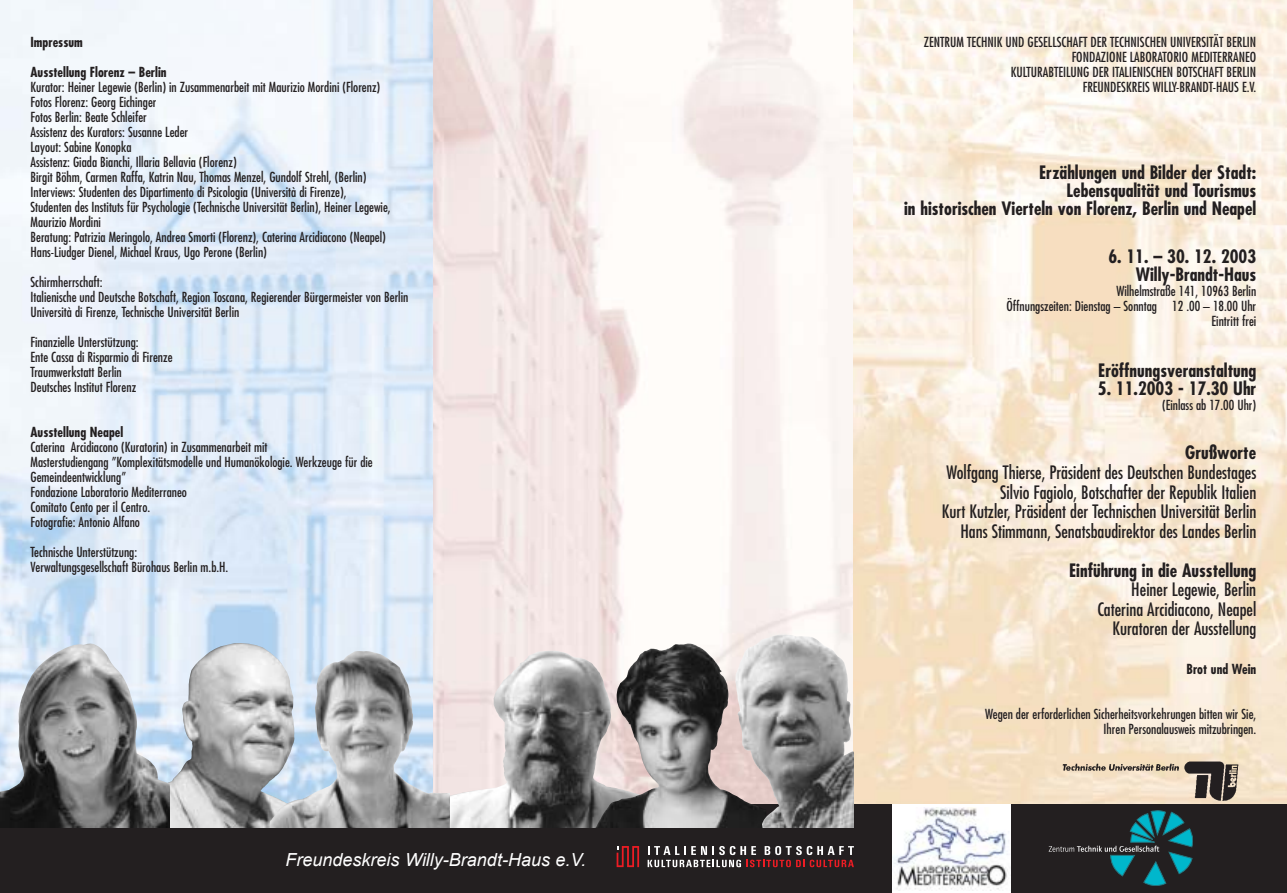
<style>
.page{position:relative;width:1287px;height:893px;background:#fff}
.page>*{position:absolute;margin:0;border:0;box-sizing:border-box;transform-origin:0 0}
.t1{font:condensed 18px/19.5px "Futura";color:#231f20;text-align:right}
.t2{font:700 condensed 18px/18px "Futura";color:#231f20;text-align:right}
.t3{font:italic 18px "Arial";color:#fff}
.t4{font:condensed 13.5px/15px "Futura";color:#231f20}
.t5{font:700 condensed 13.5px "Futura";color:#231f20}
</style>
<div class="page">
<img style="left:0;top:0;width:433px;height:651px">
<img style="left:854px;top:0;width:433px;height:804px">
<div style="left:0;top:804px;width:1287px;height:88px;background:#231f20"></div>
<img style="left:169px;top:643px;width:149px;height:184px">
<img style="left:445px;top:650px;width:150px;height:177px">
<img style="left:595px;top:643px;width:140px;height:184px">
<svg style="left:617px;top:846px;width:22px;height:21px"></svg>
<svg style="left:648px;top:846px;width:206px;height:21px"></svg>
<img style="left:0;top:643px;width:169px;height:184px">
<div style="left:892px;top:804px;width:118px;height:88px;background:#fff"></div>
<img style="left:892px;top:807px;width:116px;height:83px">
<img style="left:735px;top:634px;width:119px;height:193px">
<img style="left:270px;top:651px;width:180px;height:176px">
<img style="left:1004px;top:748px;width:283px;height:66px">
<svg style="left:1049px;top:810px;width:144px;height:75px"></svg>
<p class="t5" style="left:31px;top:36px;width:54px">Impressum</p>
<p class="t5" style="left:31px;top:66px;width:138px">Ausstellung Florenz – Berlin</p>
<p class="t4" style="left:31px;top:80px;width:362px">Kurator: Heiner Legewie (Berlin) in Zusammenarbeit mit Maurizio Mordini (Florenz)<br>Fotos Florenz: Georg Eichinger<br>Fotos Berlin: Beate Schleifer<br>Assistenz des Kurators: Susanne Leder<br>Layout: Sabine Konopka<br>Assistenz: Giada Bianchi, Illaria Bellavia (Florenz)<br>Birgit Böhm, Carmen Raffa, Katrin Nau, Thomas Menzel, Gundolf Strehl, (Berlin)<br>Interviews: Studenten des Dipartimento di Psicologia (Università di Firenze), Studenten des Instituts für Psychologie (Technische Universität Berlin), Heiner Legewie, Maurizio Mordini<br>Beratung: Patrizia Meringolo, Andrea Smorti (Florenz), Caterina Arcidiacono (Neapel)<br>Hans-Liudger Dienel, Michael Kraus, Ugo Perone (Berlin)</p>
<p class="t4" style="left:31px;top:275px;width:379px">Schirmherrschaft:<br>Italienische und Deutsche Botschaft, Region Toscana, Regierender Bürgermeister von Berlin<br>Università di Firenze, Technische Universität Berlin</p>
<p class="t4" style="left:31px;top:335px;width:144px">Finanzielle Unterstützung:<br>Ente Cassa di Risparmio di Firenze<br>Traumwerkstatt Berlin<br>Deutsches Institut Florenz</p>
<p class="t5" style="left:31px;top:426px;width:94px">Ausstellung Neapel</p>
<p class="t4" style="left:31px;top:440px;width:344px">Caterina Arcidiacono (Kuratorin) in Zusammenarbeit mit<br>Masterstudiengang ”Komplexitätsmodelle und Humanökologie. Werkzeuge für die Gemeindeentwicklung”<br>Fondazione Laboratorio Mediterraneo<br>Comitato Cento per il Centro.<br>Fotografie: Antonio Alfano</p>
<p class="t4" style="left:31px;top:545px;width:199px">Technische Unterstützung:<br>Verwaltungsgesellschaft Bürohaus Berlin m.b.H.</p>
<h1 class="t3" style="left:286px;top:849px;width:302px">Freundeskreis Willy-Brandt-Haus e.V.</h1>
<p class="t4" style="left:924px;top:35px;width:334px;text-align:right">ZENTRUM TECHNIK UND GESELLSCHAFT DER TECHNISCHEN UNIVERSITÄT BERLIN FONDAZIONE LABORATORIO MEDITERRANEO<br>KULTURABTEILUNG DER ITALIENISCHEN BOTSCHAFT BERLIN<br>FREUNDESKREIS WILLY-BRANDT-HAUS E.V.</p>
<h1 class="t2" style="left:904px;top:165px;width:354px">Erzählungen und Bilder der Stadt:<br>Lebensqualität und Tourismus<br>in historischen Vierteln von Florenz, Berlin und Neapel</h1>
<h1 class="t2" style="left:1108px;top:249px;width:149px">6. 11. – 30. 12. 2003<br>Willy-Brandt-Haus</h1>
<p class="t4" style="left:1006px;top:284px;width:251px;text-align:right">Wilhelmstraße 141, 10963 Berlin<br>Öffnungszeiten: Dienstag – Sonntag 12 .00 – 18.00 Uhr<br>Eintritt frei</p>
<h1 class="t2" style="left:1098px;top:363px;width:160px">Eröffnungsveranstaltung</h1>
<h1 class="t2" style="left:1098px;top:381px;width:160px">5. 11.2003 - 17.30 Uhr</h1>
<p class="t4" style="left:1162px;top:398px;width:96px">(Einlass ab 17.00 Uhr)</p>
<h1 class="t2" style="left:1185px;top:445px;width:72px">Grußworte</h1>
<h1 class="t1" style="left:942px;top:464px;width:316px">Wolfgang Thierse, Präsident des Deutschen Bundestages Silvio Fagiolo, Botschafter der Republik Italien<br>Kurt Kutzler, Präsident der Technischen Universität Berlin Hans Stimmann, Senatsbaudirektor des Landes Berlin</h1>
<h1 class="t2" style="left:1069px;top:562px;width:189px">Einführung in die Ausstellung</h1>
<h1 class="t1" style="left:1097px;top:581px;width:160px">Heiner Legewie, Berlin<br>Caterina Arcidiacono, Neapel<br>Kuratoren der Ausstellung</h1>
<p class="t5" style="left:1187px;top:663px;width:71px">Brot und Wein</p>
<p class="t4" style="left:985px;top:707px;width:273px;text-align:right">Wegen der erforderlichen Sicherheitsvorkehrungen bitten wir Sie,<br>Ihren Personalausweis mitzubringen.</p>
</div>
